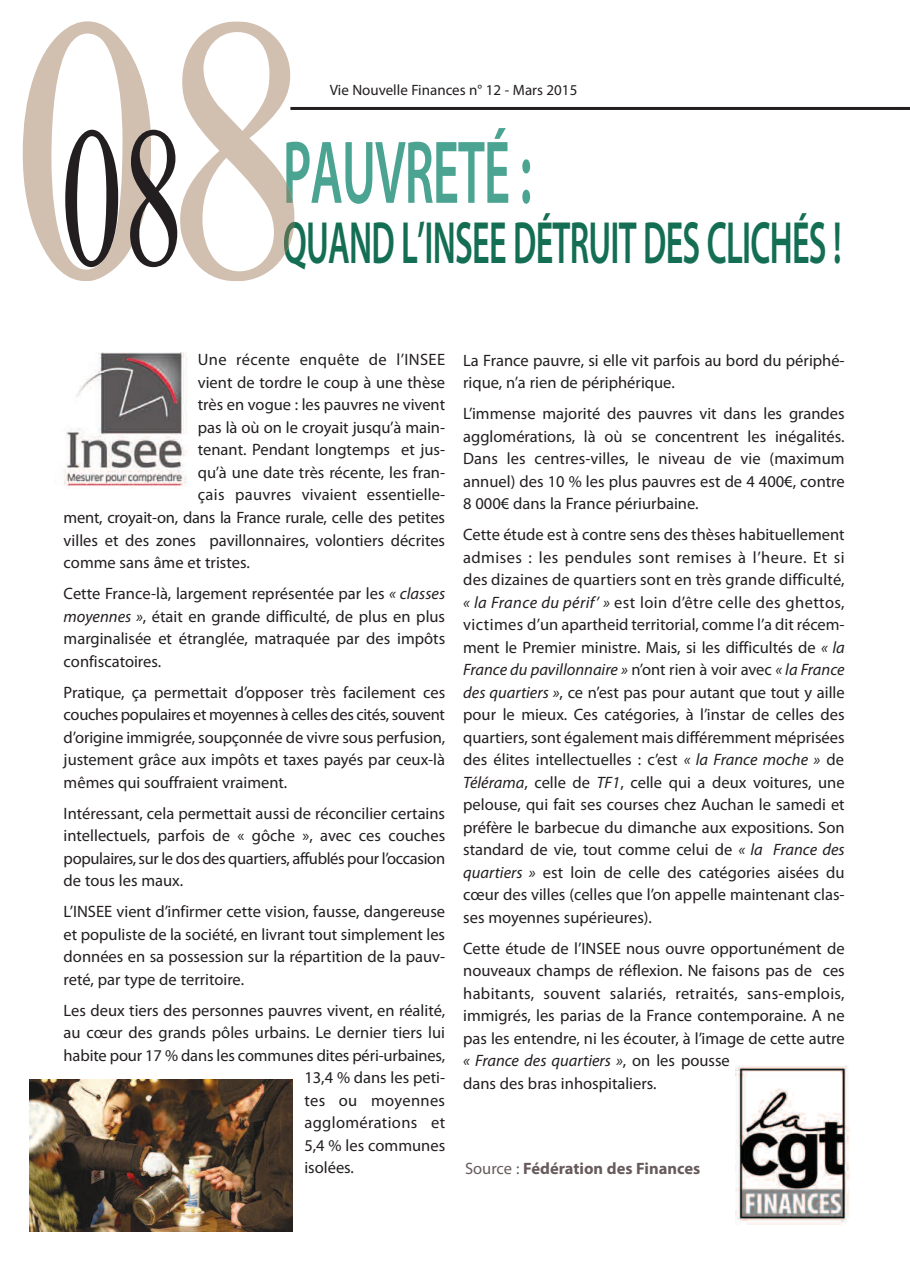
<style>
.page{position:relative;width:910px;height:1280px;background:#fff}
.page>*{position:absolute;margin:0;border:0;box-sizing:border-box;transform-origin:0 0}
.t1{font:199.8px "Times New Roman";color:#231f20;scale:.62 1}
.t2{font:600 90px "Myriad Pro";letter-spacing:-.02em;color:#4ba392;scale:.57 1}
.t3{font:600 60px "Myriad Pro";letter-spacing:-.02em;color:#146e53;scale:.57 1}
.t4{font:16.5px/22.5px "Myriad Pro";color:#231f20;text-align:justify}
.t5{font:16.5px "Myriad Pro";letter-spacing:.02em;color:#231f20}
.t6{font:700 16.5px "Myriad Pro";color:#675b5c}
.t7{font:15px "Myriad Pro";color:#231f20}
.s1{font-style:italic}
.s2{font-weight:400}
</style>
<div class="page">
<hr style="left:290px;top:107px;width:611px;height:3px;background:#231f20">
<svg style="left:901px;top:107px;width:9px;height:3px"></svg>
<img style="left:63px;top:352px;width:124px;height:135px">
<img style="left:30px;top:1079px;width:262px;height:152px">
<svg style="left:23px;top:21px;width:128px;height:260px"></svg>
<svg style="left:180px;top:21px;width:115px;height:260px"></svg>
<svg style="left:286px;top:128px;width:9px;height:76px"></svg>
<svg style="left:284px;top:213px;width:11px;height:56px"></svg>
<img style="left:735px;top:1065px;width:114px;height:159px">
<h1 class="t1" style="left:61px;top:79px;width:201px">08</h1>
<p class="t7" style="left:330px;top:85px;width:249px">Vie Nouvelle Finances n° 12 - Mars 2015</p>
<h2 class="t2" style="left:283px;top:139px;width:438px">PAUVRETÉ :</h2>
<h3 class="t3" style="left:283px;top:220px;width:982px">QUAND L’INSEE DÉTRUIT DES CLICHÉS !</h3>
<p class="t5" style="left:198px;top:354px;width:249px">Une récente enquête de l’INSEE</p>
<p class="t4" style="left:198px;top:372px;width:249px">vient de tordre le coup à une thèse</p>
<p class="t4" style="left:198px;top:395px;width:249px">très en vogue : les pauvres ne vivent</p>
<p class="t4" style="left:198px;top:417px;width:249px">pas là où on le croyait jusqu’à main-</p>
<p class="t4" style="left:198px;top:440px;width:249px">tenant. Pendant longtemps et jus-</p>
<p class="t4" style="left:198px;top:462px;width:249px">qu’à une date très récente, les fran-</p>
<p class="t4" style="left:198px;top:485px;width:249px">çais pauvres vivaient essentielle-</p>
<p class="t4" style="left:64px;top:507px;width:383px">ment, croyait-on, dans la France rurale, celle des petites</p>
<p class="t4" style="left:64px;top:530px;width:383px">villes et des zones pavillonnaires, volontiers décrites</p>
<p class="t4" style="left:64px;top:552px;width:188px">comme sans âme et tristes.</p>
<p class="t4" style="left:64px;top:583px;width:383px">Cette France-là, largement représentée par les <span class="s1">« classes moyennes »</span>, était en grande difficulté, de plus en plus marginalisée et étranglée, matraquée par des impôts confiscatoires.</p>
<p class="t4" style="left:64px;top:682px;width:383px">Pratique, ça permettait d’opposer très facilement ces couches populaires et moyennes à celles des cités, souvent d’origine immigrée, soupçonnée de vivre sous perfusion, justement grâce aux impôts et taxes payés par ceux-là mêmes qui souffraient vraiment.</p>
<p class="t4" style="left:64px;top:803px;width:383px">Intéressant, cela permettait aussi de réconcilier certains intellectuels, parfois de « gôche », avec ces couches populaires, sur le dos des quartiers, affublés pour l’occasion de tous les maux.</p>
<p class="t4" style="left:64px;top:902px;width:383px">L’INSEE vient d’infirmer cette vision, fausse, dangereuse et populiste de la société, en livrant tout simplement les données en sa possession sur la répartition de la pauv&shy;reté, par type de territoire.</p>
<p class="t4" style="left:64px;top:1000px;width:383px">Les deux tiers des personnes pauvres vivent, en réalité,</p>
<p class="t4" style="left:64px;top:1023px;width:383px">au cœur des grands pôles urbains. Le dernier tiers lui</p>
<p class="t4" style="left:64px;top:1045px;width:383px">habite pour 17 % dans les communes dites péri-urbaines,</p>
<p class="t4" style="left:304px;top:1068px;width:142px">13,4 % dans les peti-</p>
<p class="t5" style="left:304px;top:1094px;width:142px">tes ou moyennes</p>
<p class="t5" style="left:304px;top:1116px;width:142px">agglomérations et</p>
<p class="t4" style="left:304px;top:1135px;width:142px">5,4 % les communes</p>
<p class="t4" style="left:304px;top:1158px;width:51px">isolées.</p>
<p class="t4" style="left:463px;top:350px;width:383px">La France pauvre, si elle vit parfois au bord du périphé&shy;rique, n’a rien de périphérique.</p>
<p class="t4" style="left:463px;top:404px;width:383px">L’immense majorité des pauvres vit dans les grandes agglomérations, là où se concentrent les inégalités.<br>Dans les centres-villes, le niveau de vie (maximum annuel) des 10 % les plus pauvres est de 4 400€, contre 8 000€ dans la France périurbaine.</p>
<p class="t4" style="left:463px;top:525px;width:383px">Cette étude est à contre sens des thèses habituellement admises : les pendules sont remises à l’heure. Et si des dizaines de quartiers sont en très grande difficulté, <span class="s1">« la France du périf’ »</span> est loin d’être celle des ghettos, victimes d’un apartheid territorial, comme l’a dit récem&shy;ment le Premier ministre. Mais, si les difficultés de <span class="s1">« la France du pavillonnaire »</span> n’ont rien à voir avec <span class="s1">« la France des quartiers »</span>, ce n’est pas pour autant que tout y aille pour le mieux. Ces catégories, à l’instar de celles des quartiers, sont également mais différemment méprisées des élites intellectuelles : c’est <span class="s1">« la France moche »</span> de <span class="s1">Télérama</span>, celle de <span class="s1">TF1</span>, celle qui a deux voitures, une pelouse, qui fait ses courses chez Auchan le samedi et préfère le barbecue du dimanche aux expositions. Son standard de vie, tout comme celui de <span class="s1">« la France des quartiers »</span> est loin de celle des catégories aisées du cœur des villes (celles que l’on appelle maintenant clas&shy;ses moyennes supérieures).</p>
<p class="t4" style="left:463px;top:938px;width:383px;text-align:left">Cette étude de l’INSEE nous ouvre opportunément de nouveaux champs de réflexion. Ne faisons pas de ces habitants, souvent salariés, retraités, sans-emplois, immigrés, les parias de la France contemporaine. A ne pas les entendre, ni les écouter, à l’image de cette autre <span class="s1">« France des quartiers »</span>, on les pousse<br>dans des bras inhospitaliers.</p>
<p class="t6" style="left:465px;top:1162px;width:237px"><span class="s2">Source :</span> Fédération des Finances</p>
</div>
